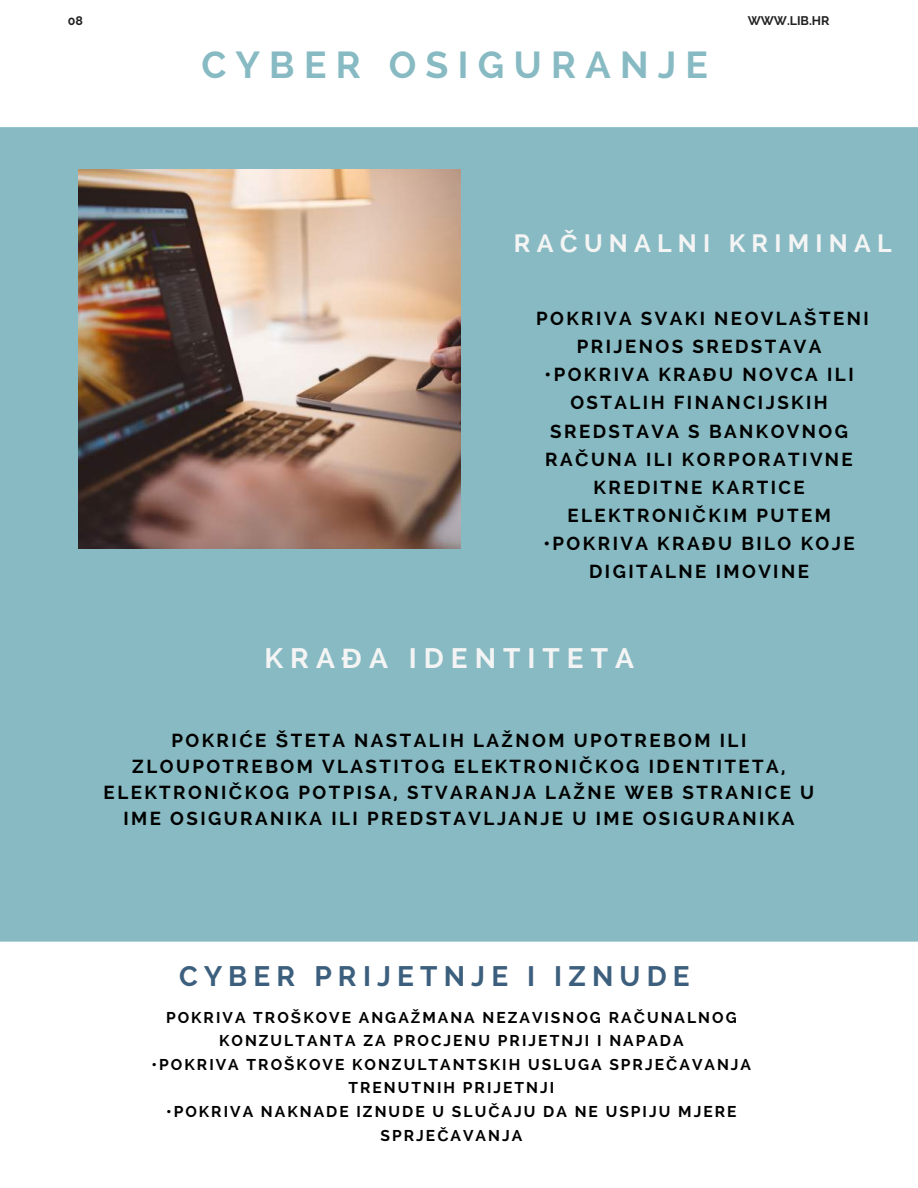
<style>
.page{position:relative;width:918px;height:1188px;background:#fff}
.page>*{position:absolute;margin:0;border:0;box-sizing:border-box;transform-origin:0 0}
.t1{font:700 37.35px "Raleway";letter-spacing:.25em;color:#87bac2}
.t2{font:700 28.05px "Raleway";letter-spacing:.22em;color:#3d5f7e}
.t3{font:700 28.05px "Raleway";letter-spacing:.25em;color:#f4f4f4}
.t4{font:700 24.9px "Raleway";letter-spacing:.25em;color:#f4f4f4}
.t5{font:700 18.75px/28.2px "Raleway";letter-spacing:.13em;color:#000;text-align:center}
.t6{font:700 15.6px/23.7px "Raleway";letter-spacing:.13em;color:#000;text-align:center}
.t7{font:700 12.45px "Raleway";color:#222}
.s1{font-family:"Liberation Sans"}
</style>
<div class="page">
<div style="left:0;top:127px;width:918px;height:815px;background:#87bac2"></div>
<img style="left:79px;top:170px;width:381px;height:379px">
<p class="t7" style="left:68px;top:13px;width:17px">08</p>
<p class="t7" style="left:748px;top:13px;width:83px">WWW.LIB.HR</p>
<h1 class="t1" style="left:202px;top:43px;width:508px">CYBER OSIGURANJE</h1>
<h3 class="t4" style="left:514px;top:229px;width:379px">RA<span class="s1">Č</span>UNALNI KRIMINAL</h3>
<p class="t5" style="left:536px;top:304px;width:334px">POKRIVA SVAKI NEOVLA<span class="s1">Š</span>TENI<br>PRIJENOS SREDSTAVA</p>
<p class="t5" style="left:545px;top:361px;width:311px">•POKRIVA KRA<span class="s1">Đ</span>U NOVCA ILI<br>OSTALIH FINANCIJSKIH<br>SREDSTAVA S BANKOVNOG<br>RA<span class="s1">Č</span>UNA ILI KORPORATIVNE<br>KREDITNE KARTICE<br>ELEKTRONI<span class="s1">Č</span>KIM PUTEM</p>
<p class="t5" style="left:543px;top:529px;width:313px">•POKRIVA KRA<span class="s1">Đ</span>U BILO KOJE<br>DIGITALNE IMOVINE</p>
<h2 class="t3" style="left:265px;top:642px;width:371px">KRA<span class="s1">Đ</span>A IDENTITETA</h2>
<p class="t5" style="left:104px;top:727px;width:712px;line-height:25.8px">POKRI<span class="s1">Ć</span>E <span class="s1">Š</span>TETA NASTALIH LA<span class="s1">Ž</span>NOM UPOTREBOM ILI ZLOUPOTREBOM VLASTITOG ELEKTRONI<span class="s1">Č</span>KOG IDENTITETA, ELEKTRONI<span class="s1">Č</span>KOG POTPISA, STVARANJA LA<span class="s1">Ž</span>NE WEB STRANICE U IME OSIGURANIKA ILI PREDSTAVLJANJE U IME OSIGURANIKA</p>
<h2 class="t2" style="left:179px;top:959px;width:512px">CYBER PRIJETNJE I IZNUDE</h2>
<p class="t6" style="left:166px;top:1005px;width:572px">POKRIVA TRO<span class="s1">Š</span>KOVE ANGA<span class="s1">Ž</span>MANA NEZAVISNOG RA<span class="s1">Č</span>UNALNOG<br>KONZULTANTA ZA PROCJENU PRIJETNJI I NAPADA</p>
<p class="t6" style="left:152px;top:1052px;width:601px">•POKRIVA TRO<span class="s1">Š</span>KOVE KONZULTANTSKIH USLUGA SPRJE<span class="s1">Č</span>AVANJA<br>TRENUTNIH PRIJETNJI</p>
<p class="t6" style="left:166px;top:1100px;width:572px">•POKRIVA NAKNADE IZNUDE U SLU<span class="s1">Č</span>AJU DA NE USPIJU MJERE<br>SPRJE<span class="s1">Č</span>AVANJA</p>
</div>
